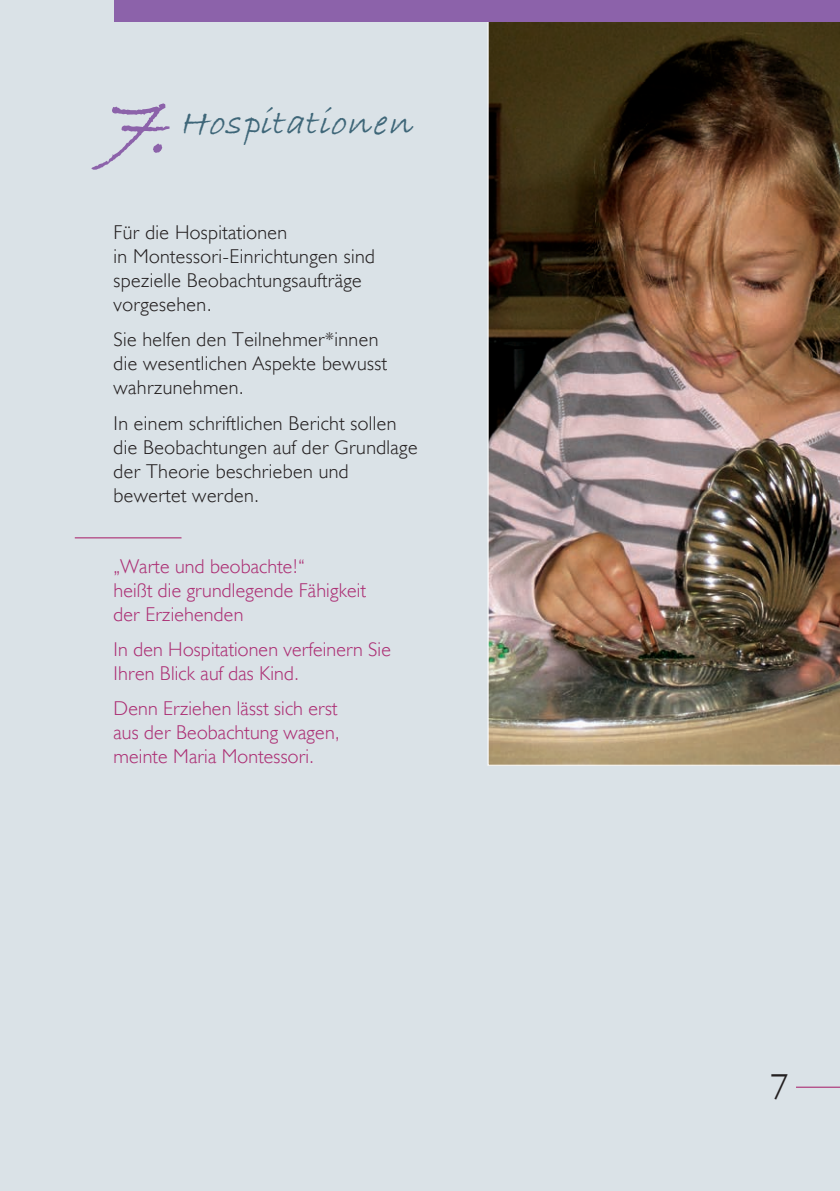
<style>
.page{position:relative;width:840px;height:1191px;background:#fff}
.page>*{position:absolute;margin:0;border:0;box-sizing:border-box;transform-origin:0 0}
.t1{font:italic 300 92px "Monti";color:#8c62aa}
.t2{font:italic 300 36px "Monti";letter-spacing:.03em;color:#3e6678}
.t3{font:300 36px "Humanist 521 BT";color:#231f20}
.t4{font:300 20px/24px "Humanist 521 BT";letter-spacing:.02em;color:#231f20}
.t5{font:300 20px/24px "Humanist 521 BT";letter-spacing:.01em;color:#ac2f74}
</style>
<div class="page">
<div style="left:0;top:0;width:839px;height:1191px;background:#dae2e7"></div>
<img style="left:487px;top:22px;width:352px;height:744px">
<hr style="left:75px;top:537px;width:106px;height:1px;background:#ac2f74">
<div style="left:115px;top:0;width:724px;height:22px;background:#8c62aa"></div>
<hr style="left:795px;top:1086px;width:44px;height:1px;background:#ac2f74">
<h1 class="t1" style="left:103px;top:56px;width:68px">7.</h1>
<h2 class="t2" style="left:181px;top:95px;width:234px">Hospitationen</h2>
<p class="t4" style="left:113px;top:220px;width:263px">Für die Hospitationen<br>in Montessori-Einrichtungen sind spezielle Beobachtungsaufträge vorgesehen.</p>
<p class="t4" style="left:113px;top:327px;width:275px">Sie helfen den Teilnehmer*innen die wesentlichen Aspekte bewusst wahrzunehmen.</p>
<p class="t4" style="left:113px;top:410px;width:305px">In einem schriftlichen Bericht sollen die Beobachtungen auf der Grundlage der Theorie beschrieben und bewertet werden.</p>
<p class="t5" style="left:113px;top:553px;width:254px">„Warte und beobachte!“<br>heißt die grundlegende Fähigkeit der Erziehenden</p>
<p class="t5" style="left:113px;top:636px;width:279px">In den Hospitationen verfeinern Sie<br>Ihren Blick auf das Kind.</p>
<p class="t5" style="left:113px;top:696px;width:228px;text-align:justify">Denn Erziehen lässt sich erst aus der Beobachtung wagen, meinte Maria Montessori.</p>
<h2 class="t3" style="left:769px;top:1064px;width:20px">7</h2>
</div>
